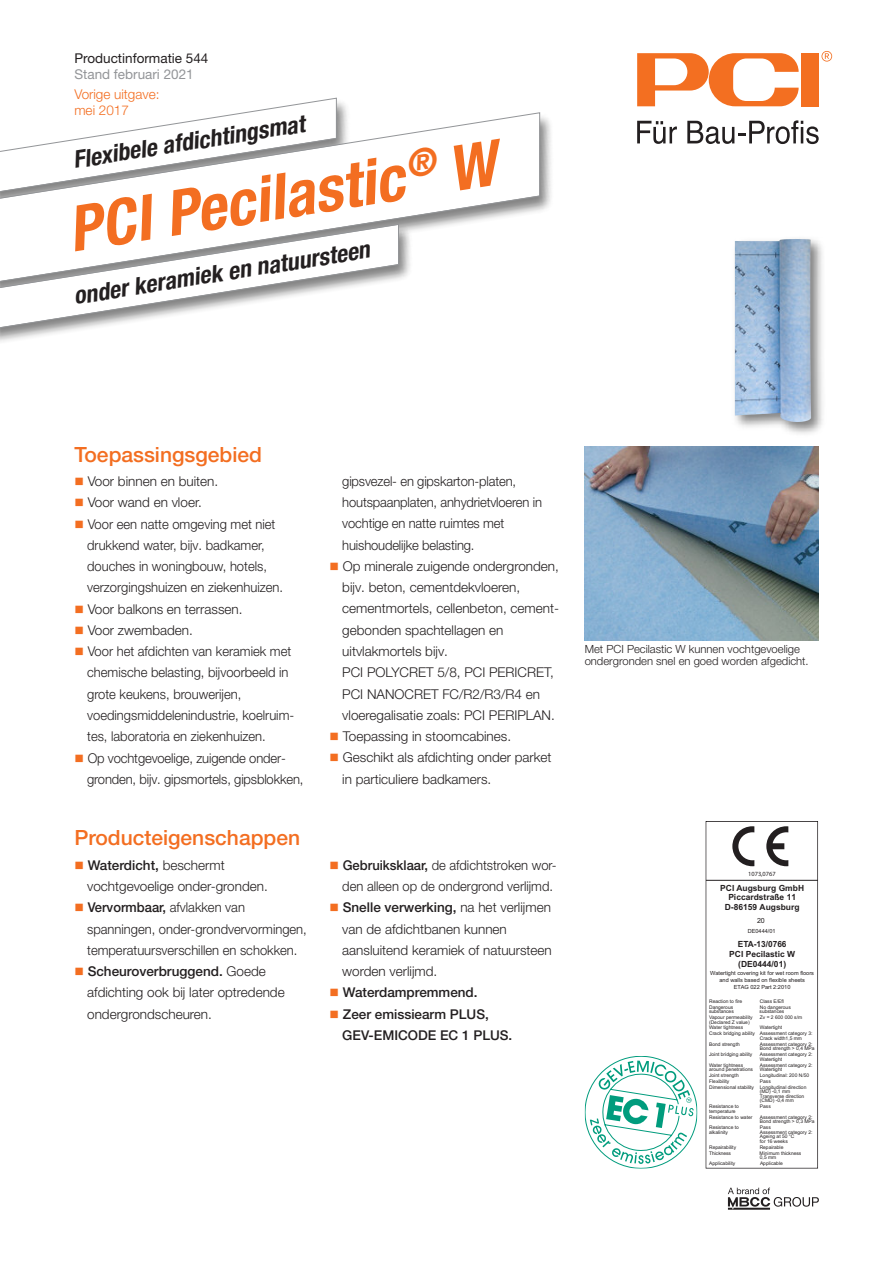
<style>
.page{position:relative;width:893px;height:1263px;background:#fff}
.page>*{position:absolute;margin:0;border:0;box-sizing:border-box;transform-origin:0 0}
.t1{font:italic 700 condensed 63px "Helvetica Neue LT Pro";color:#f36e21}
.t2{font:italic 700 condensed 24px "Helvetica Neue LT Pro";color:#231f20}
.t3{font:500 21px "Helvetica Neue LT Pro";color:#f36e21}
.t4{font:300 13.5px/21.3px "Helvetica Neue LT Pro";color:#231f20;scale:.96 1}
.t5{font:300 13.5px/21.3px "Helvetica Neue LT Pro";color:#231f20}
.t6{font:500 13.5px/21.3px "Helvetica Neue LT Pro";color:#231f20}
.t7{font:300 13.5px/16.2px "Helvetica Neue LT Pro";color:#f36e21}
.t8{font:13.5px "Helvetica Neue LT Pro";color:#231f20}
.t9{font:13.5px "Helvetica Neue LT Pro";color:#939598}
.t10{font:300 11.25px/12px "Helvetica Neue LT Pro";color:#231f20}
.t11{font:700 8.4px/9.1px "Arial";color:#231f20;text-align:center}
.t12{font:7.05px "Arial";color:#231f20}
.t13{font:6.3px "Myriad Pro";color:#231f20}
.t14{font:5.7px/7.1px "Arial";color:#231f20;text-align:center}
.t15{font:4.95px/4.5px "Arial";color:#231f20}
.s1{color:#f36e21}
.s2{font-weight:500}
</style>
<div class="page">
<div style="left:801px;top:53px;width:18px;height:53px;background:#f36f21"></div>
<svg style="left:637px;top:53px;width:162px;height:53px"></svg>
<svg style="left:821px;top:51px;width:11px;height:11px"></svg>
<svg style="left:637px;top:121px;width:40px;height:23px"></svg>
<svg style="left:687px;top:120px;width:132px;height:24px"></svg>
<img style="left:247px;top:104px;width:304px;height:107px">
<svg style="left:1px;top:112px;width:539px;height:117px"></svg>
<img style="left:734px;top:238px;width:89px;height:196px">
<img style="left:735px;top:239px;width:76px;height:183px">
<img style="left:1px;top:216px;width:424px;height:126px">
<svg style="left:1px;top:224px;width:398px;height:106px"></svg>
<svg style="left:585px;top:1056px;width:112px;height:113px"></svg>
<hr style="left:706px;top:880px;width:112px;height:1px;background:#231f20">
<svg style="left:732px;top:826px;width:22px;height:40px"></svg>
<svg style="left:766px;top:826px;width:22px;height:40px"></svg>
<svg style="left:728px;top:1187px;width:91px;height:23px"></svg>
<img style="left:585px;top:446px;width:234px;height:194px">
<h3 class="t8" style="left:74px;top:53px;width:136px">Productinformatie 544</h3>
<h3 class="t9" style="left:74px;top:69px;width:121px">Stand februari 2021</h3>
<h3 class="t7" style="left:74px;top:87px;width:87px">Vorige uitgave: mei 2017</h3>
<h2 class="t2" style="left:72px;top:151px;width:236px;rotate:-9deg">Flexibele afdichtingsmat</h2>
<h1 class="t1" style="left:65px;top:207px;width:434px;rotate:-9deg">PCI Pecilastic<sup>®</sup> W</h1>
<h2 class="t2" style="left:72px;top:287px;width:301px;rotate:-9deg">onder keramiek en natuursteen</h2>
<h3 class="t3" style="left:74px;top:446px;width:189px">Toepassingsgebied</h3>
<h3 class="t5" style="left:74px;top:472px;width:145px"><span class="s1">■</span> Voor binnen en buiten.</h3>
<h3 class="t5" style="left:74px;top:493px;width:129px"><span class="s1">■</span> Voor wand en vloer.</h3>
<h3 class="t4" style="left:87px;top:514px;width:206px;text-indent:-13px"><span class="s1">■</span> Voor een natte omgeving met niet drukkend water, bijv. badkamer, douches in woningbouw, hotels, verzorgingshuizen en ziekenhuizen.</h3>
<h3 class="t5" style="left:74px;top:599px;width:170px"><span class="s1">■</span> Voor balkons en terrassen.</h3>
<h3 class="t5" style="left:74px;top:621px;width:120px"><span class="s1">■</span> Voor zwembaden.</h3>
<h3 class="t4" style="left:87px;top:642px;width:217px;text-indent:-13px"><span class="s1">■</span> Voor het afdichten van keramiek met chemische belasting, bijvoorbeeld in grote keukens, brouwerijen, voedingsmiddelenindustrie, koelruim&shy;tes, laboratoria en ziekenhuizen.</h3>
<h3 class="t4" style="left:87px;top:748px;width:227px;text-indent:-13px"><span class="s1">■</span> Op vochtgevoelige, zuigende onder&shy;gronden, bijv. gipsmortels, gipsblokken,</h3>
<h3 class="t3" style="left:74px;top:830px;width:227px">Producteigenschappen</h3>
<h3 class="t5" style="left:87px;top:855px;width:182px;text-indent:-13px"><span class="s1">■</span> <span class="s2">Waterdicht,</span> beschermt vochtgevoelige onder-gronden.</h3>
<h3 class="t4" style="left:87px;top:898px;width:230px;text-indent:-13px"><span class="s1">■</span> <span class="s2">Vervormbaar,</span> afvlakken van spanningen, onder-grondvervormingen, temperatuursverschillen en schokken.</h3>
<h3 class="t5" style="left:87px;top:962px;width:199px;text-indent:-13px"><span class="s1">■</span> <span class="s2">Scheuroverbruggend.</span> Goede afdichting ook bij later optredende ondergrondscheuren.</h3>
<h3 class="t4" style="left:342px;top:472px;width:210px">gipsvezel- en gipskarton-platen, houtspaanplaten, anhydrietvloeren in vochtige en natte ruimtes met huishoudelijke belasting.</h3>
<p class="t5" style="left:342px;top:557px;width:218px;text-indent:-13px"><span class="s1">■</span> Op minerale zuigende ondergronden, bijv. beton, cementdekvloeren, cementmortels, cellenbeton, cement&shy;gebonden spachtellagen en uitvlakmortels bijv.<br>PCI POLYCRET 5/8, PCI PERICRET,<br>PCI NANOCRET FC/R2/R3/R4 en vloeregalisatie zoals: PCI PERIPLAN.</p>
<h3 class="t5" style="left:330px;top:727px;width:183px"><span class="s1">■</span> Toepassing in stoomcabines.</h3>
<h3 class="t5" style="left:342px;top:748px;width:211px;text-indent:-13px"><span class="s1">■</span> Geschikt als afdichting onder parket in particuliere badkamers.</h3>
<h3 class="t4" style="left:330px;top:855px;width:238px;text-align:right"><span class="s1">■</span> <span class="s2">Gebruiksklaar,</span> de afdichtstroken wor&shy;den alleen op de ondergrond verlijmd.</h3>
<h3 class="t5" style="left:342px;top:898px;width:211px;text-indent:-13px"><span class="s1">■</span> <span class="s2">Snelle verwerking,</span> na het verlijmen van de afdichtbanen kunnen aansluitend keramiek of natuursteen worden verlijmd.</h3>
<h3 class="t6" style="left:330px;top:983px;width:150px"><span class="s1">■</span> Waterdampremmend.</h3>
<h3 class="t6" style="left:342px;top:1004px;width:172px;text-indent:-13px"><span class="s1">■</span> Zeer emissiearm PLUS,<br>GEV-EMICODE EC 1 PLUS.</h3>
<h3 class="t10" style="left:585px;top:644px;width:226px">Met PCI Pecilastic W kunnen vochtgevoelige ondergronden snel en goed worden afgedicht.</h3>
<p class="t13" style="left:748px;top:872px;width:29px">1073,0767</p>
<h3 class="t11" style="left:720px;top:884px;width:85px">PCI Augsburg GmbH<br>Piccardstraße 11<br>D-86159 Augsburg</h3>
<p class="t14" style="left:748px;top:927px;width:29px">DE0444/01</p>
<h3 class="t12" style="left:757px;top:916px;width:9px">20</h3>
<h3 class="t11" style="left:729px;top:939px;width:67px;line-height:10.2px">ETA-13/0766<br>PCI Pecilastic W (DE0444/01)</h3>
<p class="t14" style="left:710px;top:970px;width:105px">Watertight covering kit for wet room floors and walls based on flexible sheets<br>ETAG 022 Part 2:2010</p>
<p class="t15" style="left:709px;top:998px;width:35px">Reaction to fire</p>
<p class="t15" style="left:760px;top:998px;width:26px">Class E/Efl</p>
<p class="t15" style="left:709px;top:1004px;width:26px">Dangerous</p>
<p class="t15" style="left:760px;top:1004px;width:32px">No dangerous</p>
<p class="t15" style="left:709px;top:1009px;width:26px">substances</p>
<p class="t15" style="left:760px;top:1009px;width:26px">substances</p>
<p class="t15" style="left:709px;top:1015px;width:45px">Vapour permeability</p>
<p class="t15" style="left:760px;top:1015px;width:44px">Zv = 2 600 000 s/m</p>
<p class="t15" style="left:709px;top:1019px;width:42px;line-height:5.8px">(Declared Z value)<br>Water tightness</p>
<p class="t15" style="left:709px;top:1025px;width:105px;line-height:5.8px;text-indent:51px">Watertight<br>Crack bridging ability Assessment category 3:</p>
<p class="t15" style="left:760px;top:1036px;width:44px">Crack width1,5 mm</p>
<p class="t15" style="left:709px;top:1042px;width:32px">Bond strength</p>
<p class="t15" style="left:760px;top:1042px;width:56px">Assessment category 2:<br>Bond strength &gt; 0,4 MPa</p>
<p class="t15" style="left:709px;top:1052px;width:45px">Joint bridging ability</p>
<p class="t15" style="left:760px;top:1052px;width:54px">Assessment category 2:<br>Watertight</p>
<p class="t15" style="left:709px;top:1062px;width:36px">Water tightness</p>
<p class="t15" style="left:760px;top:1062px;width:54px">Assessment category 2:</p>
<p class="t15" style="left:709px;top:1067px;width:45px">around penetrations</p>
<p class="t15" style="left:760px;top:1067px;width:24px">Watertight</p>
<p class="t15" style="left:709px;top:1073px;width:31px">Joint strength</p>
<p class="t15" style="left:760px;top:1073px;width:51px">Longitudinal: 200 N/50</p>
<p class="t15" style="left:709px;top:1079px;width:22px">Flexibility</p>
<p class="t15" style="left:709px;top:1078px;width:99px;line-height:5.8px;text-indent:51px">Pass<br>Dimensional stability Longitudinal direction</p>
<p class="t15" style="left:760px;top:1089px;width:46px">(MD) -0,1 mm<br>Transverse direction (CMD) -0,4 mm</p>
<p class="t15" style="left:709px;top:1104px;width:31px">Resistance to</p>
<p class="t15" style="left:760px;top:1104px;width:12px">Pass</p>
<p class="t15" style="left:709px;top:1108px;width:45px;line-height:5.8px">temperature<br>Resistance to water</p>
<p class="t15" style="left:760px;top:1115px;width:56px">Assessment category 2:<br>Bond strength &gt; 0,3 MPa</p>
<p class="t15" style="left:709px;top:1125px;width:31px">Resistance to</p>
<p class="t15" style="left:760px;top:1125px;width:12px">Pass</p>
<p class="t15" style="left:709px;top:1130px;width:20px">alkalinity</p>
<p class="t15" style="left:760px;top:1130px;width:54px">Assessment category 2:<br>Ageing at 50 °C<br>for 16 weeks</p>
<p class="t15" style="left:709px;top:1145px;width:29px">Repairability</p>
<p class="t15" style="left:760px;top:1145px;width:25px">Repairable</p>
<p class="t15" style="left:709px;top:1150px;width:23px">Thickness</p>
<p class="t15" style="left:760px;top:1150px;width:43px">Minimum thickness<br>0,5 mm</p>
<p class="t15" style="left:709px;top:1161px;width:28px">Applicability</p>
<p class="t15" style="left:760px;top:1161px;width:24px">Applicable</p>
</div>
